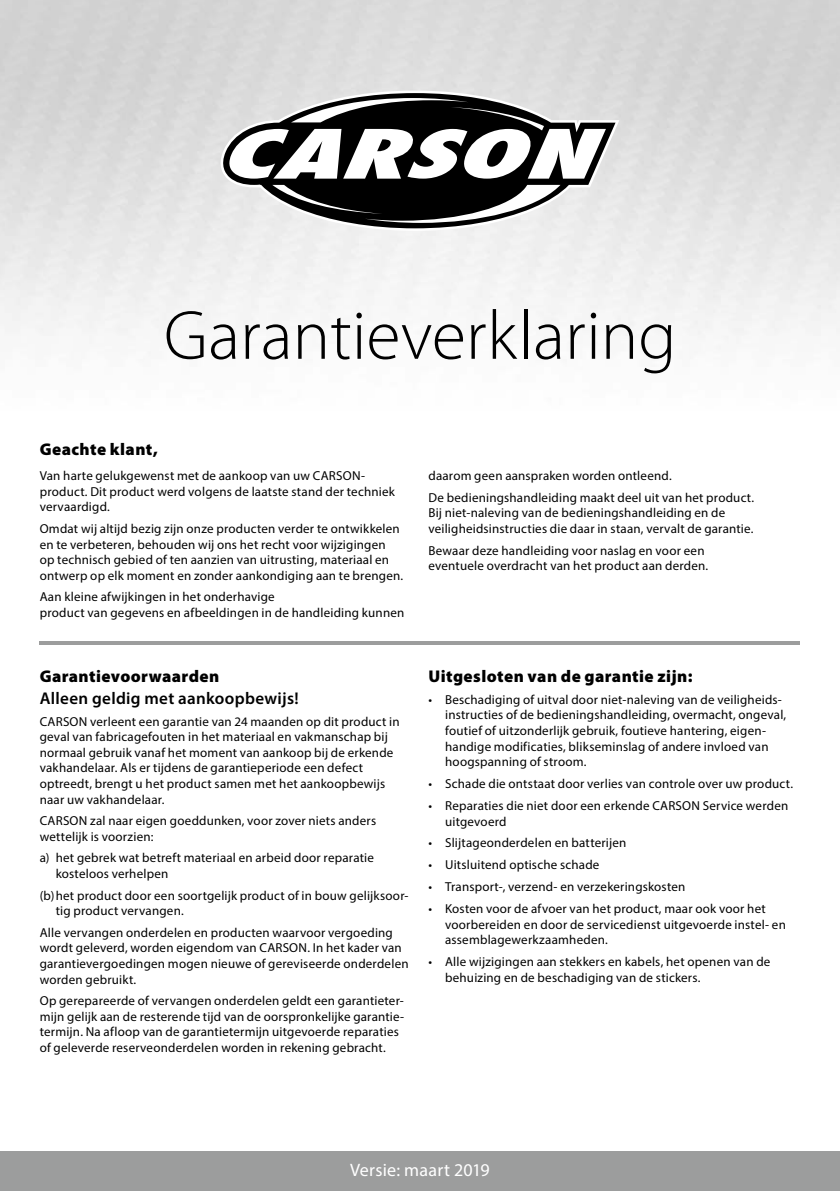
<style>
.page{position:relative;width:840px;height:1191px;background:#fff}
.page>*{position:absolute;margin:0;border:0;box-sizing:border-box;transform-origin:0 0}
.t1{font:300 70px "Myriad Pro";color:#000}
.t2{font:18px "Myriad Pro";letter-spacing:.01em;color:#fff}
.t3{font:900 17px "Myriad Pro";letter-spacing:.025em;color:#000}
.t4{font:600 17px "Myriad Pro";letter-spacing:.02em;color:#000}
.t5{font:13px/15.6px "Myriad Pro";letter-spacing:.015em;color:#000}
</style>
<div class="page">
<div style="left:0;top:1151px;width:839px;height:40px;background:#9c9d9d"></div>
<svg style="left:220px;top:91px;width:399px;height:140px;fill:#ebebeb"></svg>
<svg style="left:220px;top:93px;width:395px;height:135px;background:#bfbfbf"></svg>
<svg style="left:228px;top:98px;width:377px;height:125px"></svg>
<hr style="left:40px;top:641px;width:759px;height:4px;background:#9c9d9d">
<h1 class="t1" style="left:164px;top:293px;width:513px">Garantieverklaring</h1>
<h3 class="t3" style="left:40px;top:438px;width:119px">Geachte klant,</h3>
<p class="t5" style="left:40px;top:468px;width:356px">Van harte gelukgewenst met de aankoop van uw CARSON&shy;product. Dit product werd volgens de laatste stand der techniek vervaardigd.</p>
<p class="t5" style="left:40px;top:520px;width:365px">Omdat wij altijd bezig zijn onze producten verder te ontwikkelen en te verbeteren, behouden wij ons het recht voor wijzigingen op technisch gebied of ten aanzien van uitrusting, materiaal en ontwerp op elk moment en zonder aankondiging aan te brengen.</p>
<p class="t5" style="left:40px;top:589px;width:366px">Aan kleine afwijkingen in het onderhavige<br>product van gegevens en afbeeldingen in de handleiding kunnen</p>
<h3 class="t3" style="left:40px;top:665px;width:181px">Garantievoorwaarden</h3>
<h3 class="t4" style="left:40px;top:687px;width:260px">Alleen geldig met aankoopbewijs!</h3>
<p class="t5" style="left:40px;top:713px;width:361px">CARSON verleent een garantie van 24 maanden op dit product in geval van fabricagefouten in het materiaal en vakmanschap bij normaal gebruik vanaf het moment van aankoop bij de erkende vakhandelaar. Als er tijdens de garantieperiode een defect optreedt, brengt u het product samen met het aankoopbewijs naar uw vakhandelaar.</p>
<p class="t5" style="left:40px;top:813px;width:338px">CARSON zal naar eigen goeddunken, voor zover niets anders wettelijk is voorzien:</p>
<p class="t5" style="left:56px;top:850px;width:319px;text-indent:-16px">a) het gebrek wat betreft materiaal en arbeid door reparatie kosteloos verhelpen</p>
<p class="t5" style="left:56px;top:887px;width:354px;text-indent:-16px">(b)het product door een soortgelijk product of in bouw gelijksoor&shy;tig product vervangen.</p>
<p class="t5" style="left:40px;top:924px;width:370px">Alle vervangen onderdelen en producten waarvoor vergoeding wordt geleverd, worden eigendom van CARSON. In het kader van garantievergoedingen mogen nieuwe of gereviseerde onderdelen worden gebruikt.</p>
<p class="t5" style="left:40px;top:993px;width:366px">Op gerepareerde of vervangen onderdelen geldt een garantieter&shy;mijn gelijk aan de resterende tijd van de oorspronkelijke garantie&shy;termijn. Na afloop van de garantietermijn uitgevoerde reparaties of geleverde reserveonderdelen worden in rekening gebracht.</p>
<p class="t5" style="left:428px;top:465px;width:327px;line-height:21.6px">daarom geen aanspraken worden ontleend.<br>De bedieningshandleiding maakt deel uit van het product.</p>
<p class="t5" style="left:428px;top:505px;width:326px">Bij niet-naleving van de bedieningshandleiding en de veiligheidsinstructies die daar in staan, vervalt de garantie.</p>
<p class="t5" style="left:428px;top:542px;width:281px">Bewaar deze handleiding voor naslag en voor een eventuele overdracht van het product aan derden.</p>
<h3 class="t3" style="left:428px;top:665px;width:265px">Uitgesloten van de garantie zijn:</h3>
<p class="t5" style="left:445px;top:691px;width:342px;text-indent:-17px">• Beschadiging of uitval door niet-naleving van de veiligheids&shy;instructies of de bedieningshandleiding, overmacht, ongeval, foutief of uitzonderlijk gebruik, foutieve hantering, eigen&shy;handige modificaties, blikseminslag of andere invloed van hoogspanning of stroom.</p>
<p class="t5" style="left:428px;top:775px;width:366px">• Schade die ontstaat door verlies van controle over uw product.</p>
<p class="t5" style="left:445px;top:797px;width:344px;text-indent:-17px">• Reparaties die niet door een erkende CARSON Service werden uitgevoerd</p>
<p class="t5" style="left:428px;top:835px;width:199px">• Slijtageonderdelen en batterijen</p>
<p class="t5" style="left:428px;top:857px;width:172px">• Uitsluitend optische schade</p>
<p class="t5" style="left:428px;top:878px;width:258px">• Transport-, verzend- en verzekeringskosten</p>
<p class="t5" style="left:445px;top:900px;width:342px;text-indent:-17px">• Kosten voor de afvoer van het product, maar ook voor het voorbereiden en door de servicedienst uitgevoerde instel- en assemblagewerkzaamheden.</p>
<p class="t5" style="left:445px;top:953px;width:326px;text-indent:-17px">• Alle wijzigingen aan stekkers en kabels, het openen van de behuizing en de beschadiging van de stickers.</p>
<h2 class="t2" style="left:350px;top:1159px;width:141px">Versie: maart 2019</h2>
</div>
